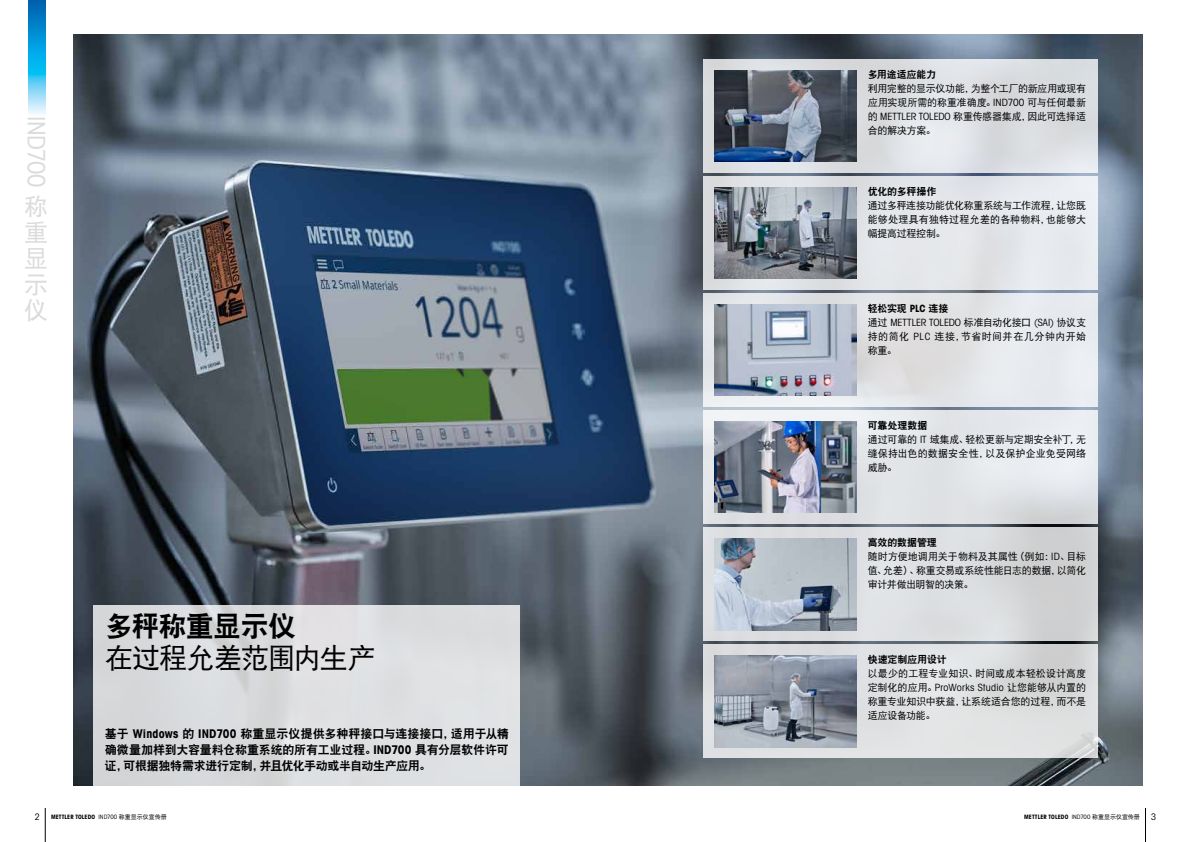
<style>
.page{position:relative;width:1191px;height:842px;background:#fff}
.page>*{position:absolute;margin:0;border:0;box-sizing:border-box;transform-origin:0 0}
.t1{font:28px "DFP Hei W5";letter-spacing:-.04em;color:#000}
.t2{font:28px "DFP Hei W9";letter-spacing:-.025em;color:#000}
.t3{font:24px "Avant Gardefor MT Bk";letter-spacing:-.02em;color:#dadbdc}
.t4{font:24px/26px "DFP Hei W5";color:#dadbdc;text-align:justify}
.t5{font:12px/16px "DFP Hei W9";letter-spacing:-.02em;color:#000;text-align:justify}
.t6{font:10px/14px "DFP Hei W5";letter-spacing:-.015em;color:#000;text-align:justify}
.t7{font:10px "DFP Hei W9";letter-spacing:-.015em;color:#000}
.t8{font:10px "Avant Gardefor MT Bk";color:#000}
.t9{font:10px/14px "DFP Hei W5";letter-spacing:.04em;color:#000}
.t10{font:9px "Avant Gardefor MT Bk";color:#000}
.t11{font:6px "Avant Gardefor MT Bd";letter-spacing:.015em;color:#000}
.s1{font-family:"Avant Gardefor MT Bd"}
.s2{font-family:"Avant Gardefor MT Bk"}
.s3{font-family:"DFP Hei W5"}
</style>
<div class="page">
<svg style="left:28px;top:0;width:17px;height:115px;background:#35ace2"></svg>
<hr style="left:1145px;top:808px;width:1px;height:34px;background:#000">
<hr style="left:45px;top:808px;width:1px;height:34px;background:#000">
<img style="left:74px;top:34px;width:1068px;height:751px">
<div style="left:703px;top:59px;width:394px;height:114px;background:linear-gradient(to bottom,#d9dcde,#dfe2e5)"></div>
<img style="left:714px;top:71px;width:142px;height:91px">
<div style="left:703px;top:176px;width:394px;height:114px;background:#e5e7ea"></div>
<img style="left:714px;top:188px;width:142px;height:91px">
<svg style="left:703px;top:293px;width:394px;height:114px;background:#e2e4e7"></svg>
<img style="left:714px;top:305px;width:142px;height:91px">
<div style="left:703px;top:410px;width:394px;height:114px;background:linear-gradient(to bottom,#ebeef2,#dcdee1)"></div>
<img style="left:714px;top:422px;width:142px;height:91px">
<div style="left:703px;top:527px;width:394px;height:114px;background:linear-gradient(to right,#e0e2e5,#d4d5d6)"></div>
<img style="left:714px;top:539px;width:142px;height:91px">
<svg style="left:703px;top:644px;width:394px;height:114px;background:#dadcde"></svg>
<img style="left:714px;top:656px;width:142px;height:91px">
<div style="left:94px;top:605px;width:426px;height:180px;background:#dcdee0"></div>
<h2 class="t3" style="left:51px;top:116px;width:73px;rotate:90deg">IND700</h2>
<h2 class="t4" style="left:24px;top:193px;width:25px">称重显示仪</h2>
<h1 class="t2" style="left:105px;top:611px;width:193px">多秤称重显示仪</h1>
<h1 class="t1" style="left:105px;top:643px;width:272px">在过程允差范围内生产</h1>
<p class="t5" style="left:105px;top:726px;width:405px">基于 <span class="s1">Windows</span> 的 <span class="s1">IND700</span> 称重显示仪提供多种秤接口与连接接口，适用于从精确微量加样到大容量料仓称重系统的所有工业过程。<span class="s1">IND700</span> 具有分层软件许可证，可根据独特需求进行定制，并且优化手动或半自动生产应用。</p>
<p class="t7" style="left:867px;top:69px;width:70px">多用途适应能力</p>
<p class="t6" style="left:867px;top:81px;width:220px">利用完整的显示仪功能，为整个工厂的新应用或现有应用实现所需的称重准确度。<span class="s2">IND700</span> 可与任何最新的 <span class="s2">METTLER TOLEDO</span> 称重传感器集成，因此可选择适合的解决方案。</p>
<p class="t7" style="left:867px;top:186px;width:70px">优化的多秤操作</p>
<p class="t6" style="left:867px;top:198px;width:220px">通过多秤连接功能优化称重系统与工作流程，让您既能够处理具有独特过程允差的各种物料，也能够大幅提高过程控制。</p>
<p class="t7" style="left:867px;top:303px;width:82px">轻松实现 <span class="s1">PLC</span> 连接</p>
<p class="t8" style="left:867px;top:316px;width:220px"><span class="s3">通过</span> METTLER TOLEDO <span class="s3">标准自动化接口</span> (SAI) <span class="s3">协议支</span></p>
<p class="t9" style="left:867px;top:329px;width:220px">持的简化 <span class="s2">PLC</span> 连接，节省时间并在几分钟内开始称重。</p>
<p class="t7" style="left:867px;top:420px;width:61px">可靠处理数据</p>
<p class="t6" style="left:867px;top:432px;width:220px">通过可靠的 <span class="s2">IT</span> 域集成、轻松更新与定期安全补丁，无缝保持出色的数据安全性，以及保护企业免受网络威胁。</p>
<p class="t7" style="left:867px;top:537px;width:71px">高效的数据管理</p>
<p class="t6" style="left:867px;top:549px;width:220px">随时方便地调用关于物料及其属性（例如：<span class="s2">ID</span>、目标值、允差）、称重交易或系统性能日志的数据，以简化审计并做出明智的决策。</p>
<p class="t7" style="left:867px;top:654px;width:81px">快速定制应用设计</p>
<p class="t6" style="left:867px;top:666px;width:220px">以最少的工程专业知识、时间或成本轻松设计高度定制化的应用。<span class="s2">ProWorks Studio</span> 让您能够从内置的称重专业知识中获益，让系统适合您的过程，而不是适应设备功能。</p>
<p class="t10" style="left:35px;top:811px;width:7px">2</p>
<p class="t11" style="left:51px;top:813px;width:117px">METTLER TOLEDO <span class="s2">IND700</span> <span class="s3">称重显示仪宣传册</span></p>
<p class="t11" style="left:1024px;top:813px;width:117px">METTLER TOLEDO <span class="s2">IND700</span> <span class="s3">称重显示仪宣传册</span></p>
<p class="t10" style="left:1151px;top:811px;width:7px">3</p>
</div>
